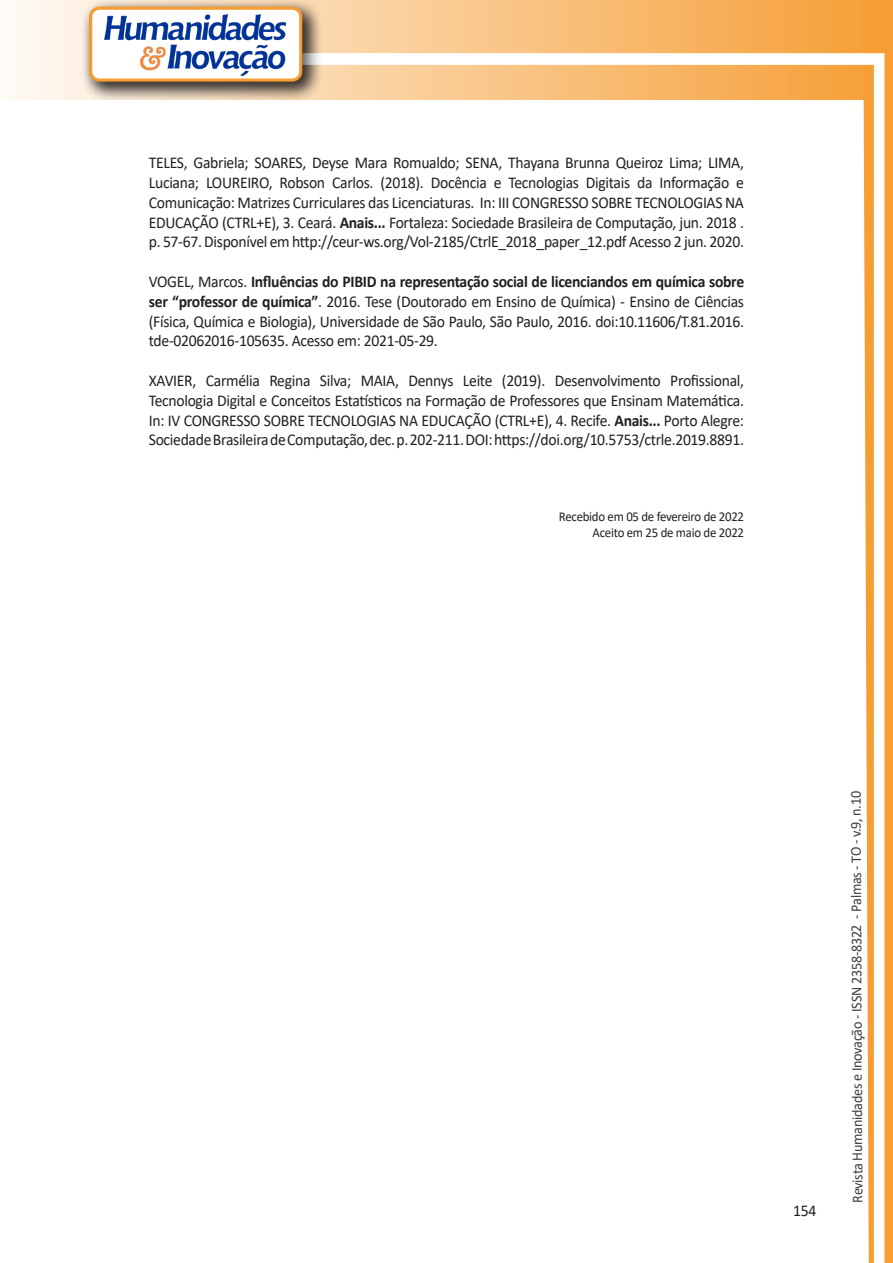
<style>
.page{position:relative;width:893px;height:1263px;background:#fff}
.page>*{position:absolute;margin:0;border:0;box-sizing:border-box;transform-origin:0 0}
.texto{font:16.5px/19.8px "Calibri";letter-spacing:-.02em;color:#231f20;text-align:justify;scale:.95 1}
.t1{font:15px "Calibri";letter-spacing:-.025em;color:#3e3e3f;scale:.95 1}
.texto-2{font:13.5px "Calibri";letter-spacing:-.02em;color:#231f20;scale:.95 1}
.s1{font-weight:700}
</style>
<div class="page">
<svg style="left:5px;top:0;width:858px;height:100px;background:#f9c484"></svg>
<div style="left:302px;top:53px;width:582px;height:12px;background:#fff;border:2px solid #fff"></div>
<svg style="left:863px;top:0;width:30px;height:1263px"></svg>
<div style="left:81px;top:0;width:241px;height:102px;background:#231f20;opacity:.75"></div>
<svg style="left:91px;top:8px;width:210px;height:72px"></svg>
<div style="left:89px;top:7px;width:213px;height:75px;border:3px solid #f69e34;border-radius:9px"></div>
<p class="texto" style="left:149px;top:152px;width:628px">TELES, Gabriela; SOARES, Deyse Mara Romualdo; SENA, Thayana Brunna Queiroz Lima; LIMA, Luciana; LOUREIRO, Robson Carlos. (2018). Docência e Tecnologias Digitais da Informação e Comunicação: Matrizes Curriculares das Licenciaturas. In: III CONGRESSO SOBRE TECNOLOGIAS NA EDUCAÇÃO (CTRL+E), 3. Ceará. <span class="s1">Anais...</span> Fortaleza: Sociedade Brasileira de Computação, jun. 2018 . p. 57-67. Disponível em http://ceur-ws.org/Vol-2185/CtrlE_2018_paper_12.pdf Acesso 2 jun. 2020.</p>
<p class="texto" style="left:149px;top:271px;width:628px">VOGEL, Marcos. <span class="s1">Influências do PIBID na representação social de licenciandos em química sobre ser “professor de química”</span>. 2016. Tese (Doutorado em Ensino de Química) - Ensino de Ciências (Física, Química e Biologia), Universidade de São Paulo, São Paulo, 2016. doi:10.11606/T.81.2016. tde-02062016-105635. Acesso em: 2021-05-29.</p>
<p class="texto" style="left:149px;top:370px;width:628px">XAVIER, Carmélia Regina Silva; MAIA, Dennys Leite (2019). Desenvolvimento Profissional, Tecnologia Digital e Conceitos Estatísticos na Formação de Professores que Ensinam Matemática.<br>In: IV CONGRESSO SOBRE TECNOLOGIAS NA EDUCAÇÃO (CTRL+E), 4. Recife. <span class="s1">Anais...</span> Porto Alegre:<br>Sociedade Brasileira de Computação, dec. p. 202-211. DOI: https://doi.org/10.5753/ctrle.2019.8891.</p>
<p class="texto-2" style="left:559px;top:507px;width:197px">Recebido em 05 de fevereiro de 2022</p>
<p class="texto-2" style="left:593px;top:523px;width:161px">Aceito em 25 de maio de 2022</p>
<p class="texto" style="left:793px;top:1200px;width:26px">154</p>
<p class="t1" style="left:846px;top:1203px;width:435px;rotate:-90deg">Revista Humanidades e Inovação - ISSN 2358-8322 - Palmas - TO - v.9, n.10</p>
</div>
